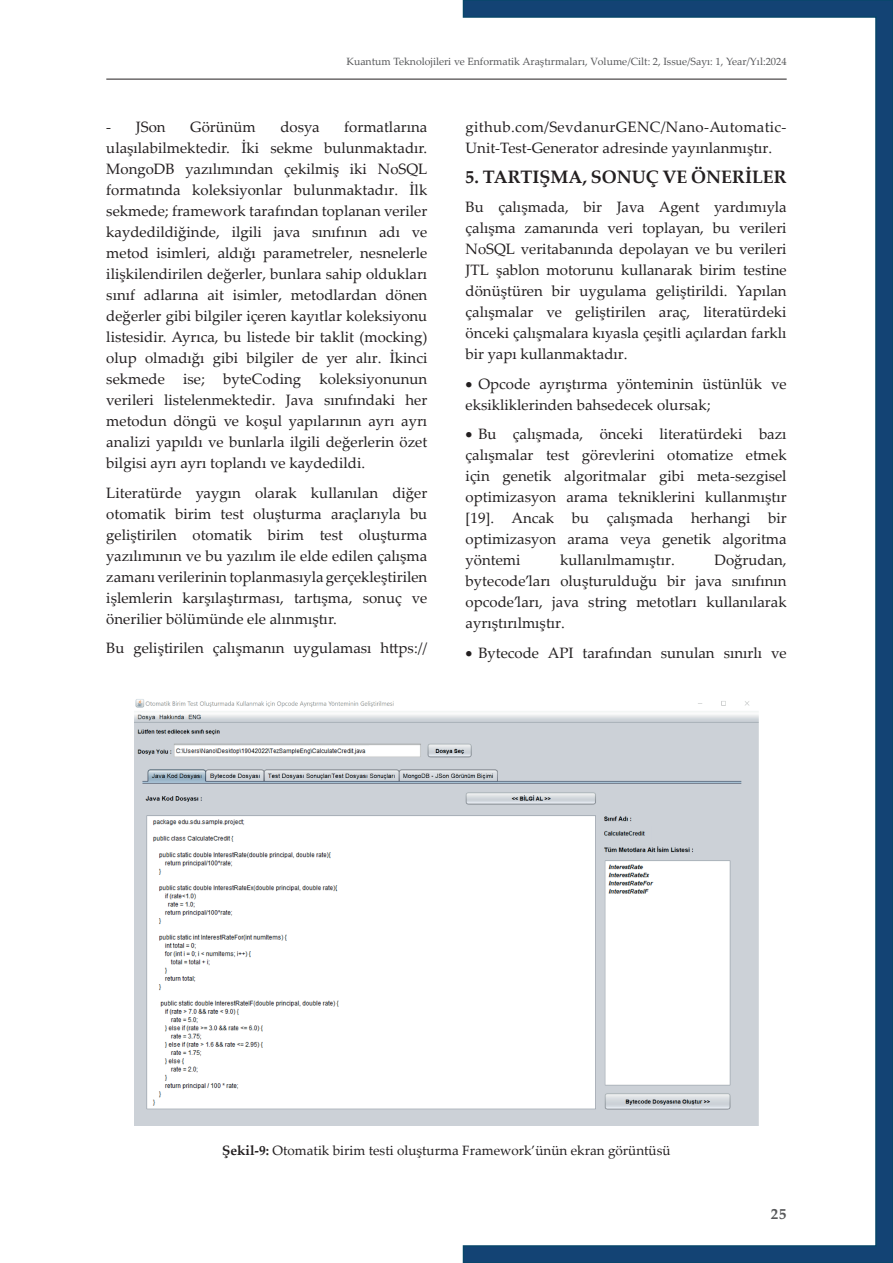
<style>
.page{position:relative;width:893px;height:1263px;background:#fff}
.page>*{position:absolute;margin:0;border:0;box-sizing:border-box;transform-origin:0 0}
.t1{font:700 18px "Palatino Linotype";color:#231f20}
.t2{font:15px/21px "Palatino Linotype";color:#231f20;text-align:justify}
.t3{font:700 15px "Palatino Linotype";color:#57585a}
.t4{font:13.5px "Palatino Linotype";color:#231f20}
.t5{font:10.5px "Palatino Linotype";color:#57585a}
.s1{font-weight:700}
</style>
<div class="page">
<svg style="left:462px;top:0;width:431px;height:1263px"></svg>
<hr style="left:106px;top:79px;width:681px;height:1px;background:#231f20">
<img style="left:135px;top:695px;width:623px;height:430px">
<p class="t5" style="left:346px;top:54px;width:442px">Kuantum Teknolojileri ve Enformatik Araştırmaları, Volume/Cilt: 2, Issue/Sayı: 1, Year/Yıl:2024</p>
<p class="t2" style="left:106px;top:116px;width:323px;text-indent:238px">formatlarına ulaşılabilmektedir. İki sekme bulunmaktadır.<br>MongoDB yazılımından çekilmiş iki NoSQL formatında koleksiyonlar bulunmaktadır. İlk sekmede; framework tarafından toplanan veriler kaydedildiğinde, ilgili java sınıfının adı ve metod isimleri, aldığı parametreler, nesnelerle ilişkilendirilen değerler, bunlara sahip oldukları sınıf adlarına ait isimler, metodlardan dönen değerler gibi bilgiler içeren kayıtlar koleksiyonu listesidir. Ayrıca, bu listede bir taklit (mocking) olup olmadığı gibi bilgiler de yer alır. İkinci sekmede ise; byteCoding koleksiyonunun verileri listelenmektedir. Java sınıfındaki her metodun döngü ve koşul yapılarının ayrı ayrı analizi yapıldı ve bunlarla ilgili değerlerin özet bilgisi ayrı ayrı toplandı ve kaydedildi.</p>
<p class="t2" style="left:106px;top:481px;width:323px">Literatürde yaygın olarak kullanılan diğer otomatik birim test oluşturma araçlarıyla bu geliştirilen otomatik birim test oluşturma yazılımının ve bu yazılım ile elde edilen çalışma zamanı verilerinin toplanmasıyla gerçekleştirilen işlemlerin karşılaştırması, tartışma, sonuç ve önerilier bölümünde ele alınmıştır.</p>
<p class="t2" style="left:106px;top:637px;width:323px">Bu geliştirilen çalışmanın uygulaması https://</p>
<p class="t2" style="left:106px;top:116px;width:61px">- JSon</p>
<p class="t2" style="left:190px;top:116px;width:67px">Görünüm</p>
<p class="t2" style="left:280px;top:116px;width:41px">dosya</p>
<p class="t2" style="left:466px;top:116px;width:322px">github.com/SevdanurGENC/Nano-Automatic-<br>Unit-Test-Generator adresinde yayınlanmıştır.</p>
<p class="t1" style="left:466px;top:164px;width:323px">5. TARTIŞMA, SONUÇ VE ÖNERİLER</p>
<p class="t2" style="left:466px;top:196px;width:323px">Bu çalışmada, bir Java Agent yardımıyla çalışma zamanında veri toplayan, bu verileri NoSQL veritabanında depolayan ve bu verileri JTL şablon motorunu kullanarak birim testine dönüştüren bir uygulama geliştirildi. Yapılan çalışmalar ve geliştirilen araç, literatürdeki önceki çalışmalara kıyasla çeşitli açılardan farklı bir yapı kullanmaktadır.</p>
<p class="t2" style="left:466px;top:372px;width:323px">• Opcode ayrıştırma yönteminin üstünlük ve eksikliklerinden bahsedecek olursak;</p>
<p class="t2" style="left:466px;top:423px;width:323px">• Bu çalışmada, önceki literatürdeki bazı çalışmalar test görevlerini otomatize etmek için genetik algoritmalar gibi meta-sezgisel optimizasyon arama tekniklerini kullanmıştır [19]. Ancak bu çalışmada herhangi bir optimizasyon arama veya genetik algoritma yöntemi</p>
<p class="t2" style="left:466px;top:549px;width:323px;text-indent:249px">Doğrudan, bytecode’ları oluşturulduğu bir java sınıfının opcode’ları, java string metotları kullanılarak ayrıştırılmıştır.</p>
<p class="t2" style="left:466px;top:641px;width:323px">• Bytecode API tarafından sunulan sınırlı ve</p>
<p class="t2" style="left:560px;top:549px;width:116px">kullanılmamıştır.</p>
<p class="t4" style="left:222px;top:1140px;width:450px"><span class="s1">Şekil-9:</span> Otomatik birim testi oluşturma Framework’ünün ekran görüntüsü</p>
<p class="t3" style="left:771px;top:1203px;width:17px">25</p>
</div>
